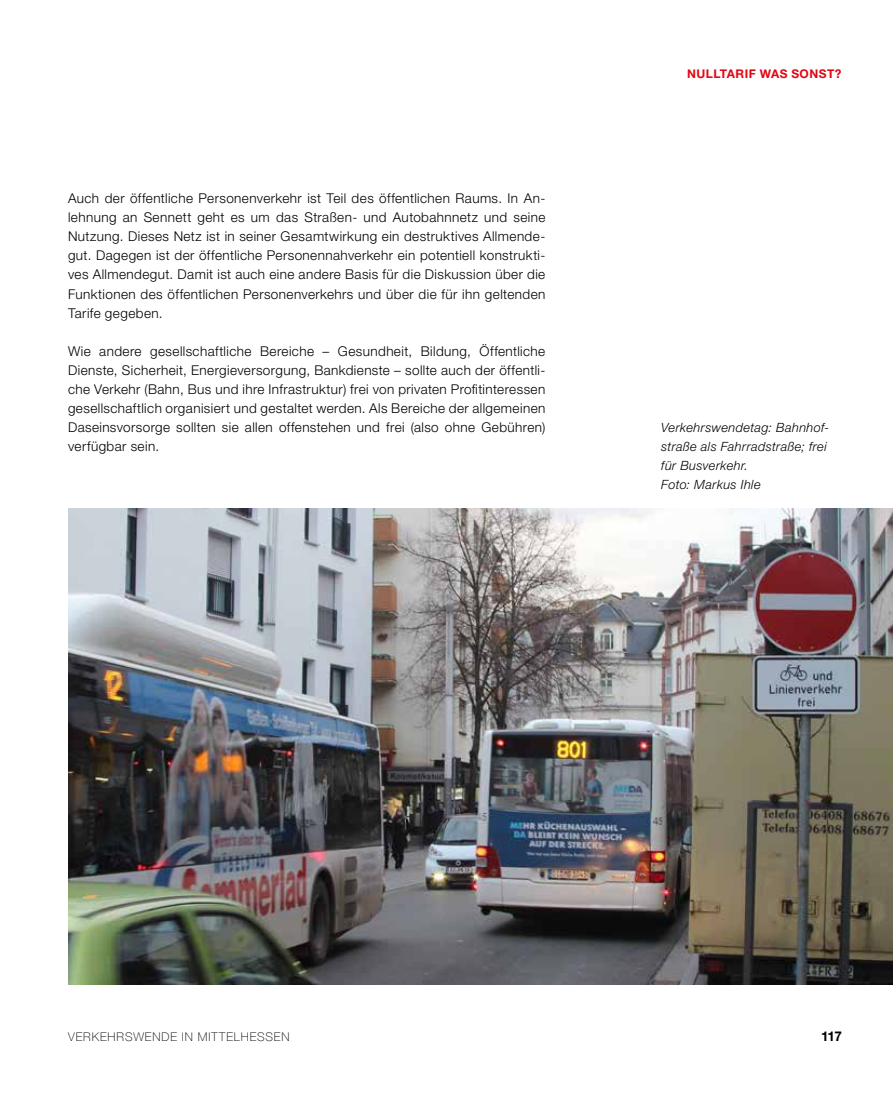
<style>
.page{position:relative;width:893px;height:1106px;background:#fff}
.page>*{position:absolute;margin:0;border:0;box-sizing:border-box;transform-origin:0 0}
.t1{font:300 13.5px/19px "Helvetica Neue LT Std";letter-spacing:.03em;color:#000;text-align:justify}
.t2{font:700 13.5px "Helvetica Neue LT Std";color:#000}
.t3{font:italic 300 12.75px/19px "Helvetica Neue LT Std";letter-spacing:.03em;color:#000}
.t4{font:100 12px "Helvetica Neue LT Std";letter-spacing:.08em;color:#000}
.t5{font:700 12px "Helvetica Neue LT Std";letter-spacing:.04em;color:#e30613}
</style>
<div class="page">
<img style="left:68px;top:508px;width:825px;height:476px">
<p class="t1" style="left:68px;top:189px;width:479px">Auch der öffentliche Personenverkehr ist Teil des öffentlichen Raums. In An&shy;lehnung an Sennett geht es um das Straßen- und Autobahnnetz und seine Nutzung. Dieses Netz ist in seiner Gesamtwirkung ein destruktives Allmende&shy;gut. Dagegen ist der öffentliche Personennahverkehr ein potentiell konstrukti&shy;ves Allmendegut. Damit ist auch eine andere Basis für die Diskussion über die Funktionen des öffentlichen Personenverkehrs und über die für ihn geltenden Tarife gegeben.</p>
<p class="t1" style="left:68px;top:341px;width:479px">Wie andere gesellschaftliche Bereiche – Gesundheit, Bildung, Öffentliche Dienste, Sicherheit, Energieversorgung, Bankdienste – sollte auch der öffentli&shy;che Verkehr (Bahn, Bus und ihre Infrastruktur) frei von privaten Profitinteressen gesellschaftlich organisiert und gestaltet werden. Als Bereiche der allgemeinen Daseinsvorsorge sollten sie allen offenstehen und frei (also ohne Gebühren) verfügbar sein.</p>
<p class="t5" style="left:687px;top:67px;width:156px">NULLTARIF WAS SONST?</p>
<p class="t3" style="left:661px;top:418px;width:170px">Verkehrswendetag: Bahnhof&shy;straße als Fahrradstraße; frei für Busverkehr.<br>Foto: Markus Ihle</p>
<p class="t4" style="left:68px;top:1030px;width:223px">VERKEHRSWENDE IN MITTELHESSEN</p>
<p class="t2" style="left:821px;top:1028px;width:22px">117</p>
</div>
